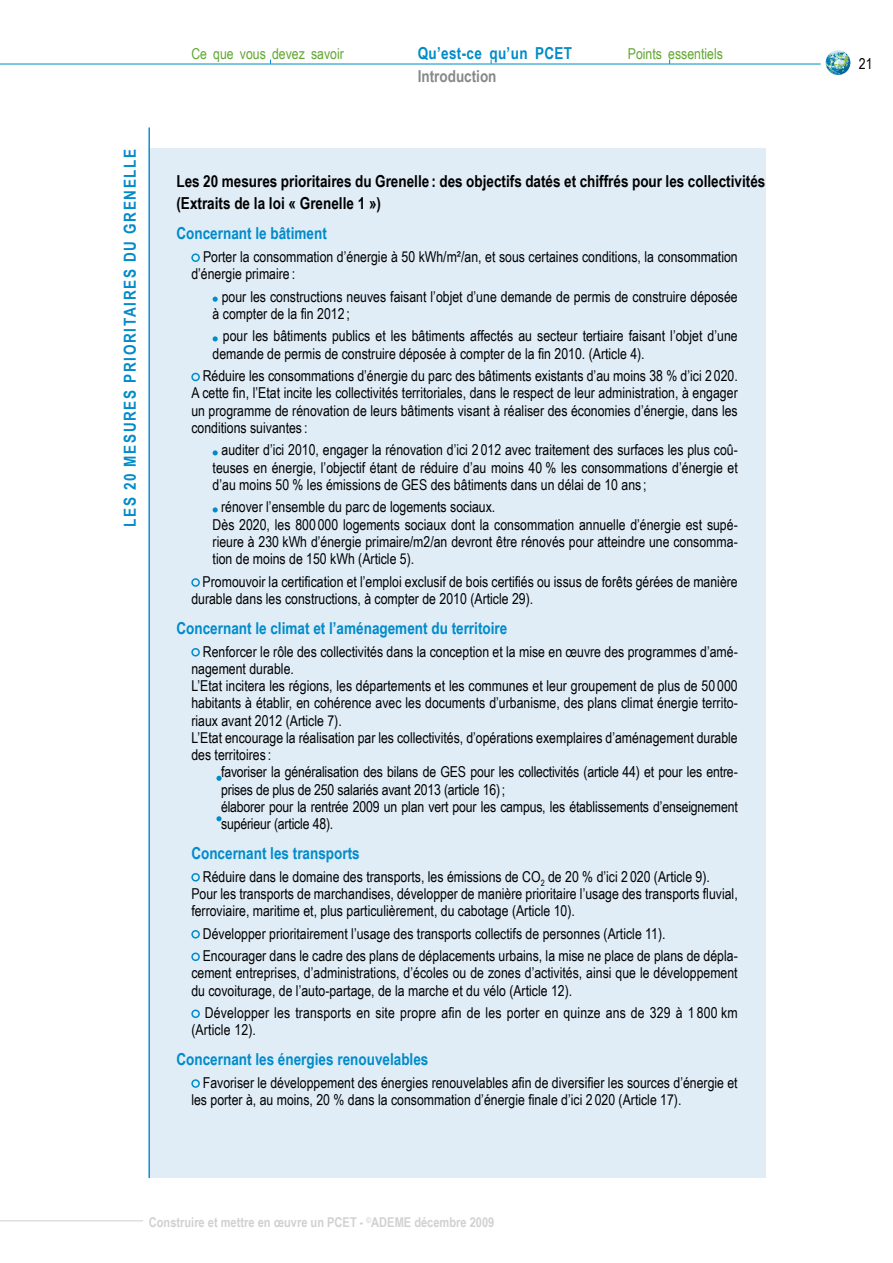
<style>
.page{position:relative;width:893px;height:1263px;background:#fff}
.page>*{position:absolute;margin:0;border:0;box-sizing:border-box;transform-origin:0 0}
.t1{font:700 16.5px "Arial Narrow";color:#008bca}
.t2{font:700 16.5px/22.5px "Arial Narrow";color:#000}
.t3{font:700 16.5px "Arial Narrow";letter-spacing:.1em;color:#008bca}
.t4{font:700 16.5px "Arial Narrow";letter-spacing:.02em;color:#008bca}
.t5{font:700 16.5px "Arial Narrow";color:#87888a}
.t6{font:15px/17.2px "Arial Narrow";color:#000}
.t7{font:15px "Arial Narrow";color:#61a62f}
.t8{font:700 13.5px "Arial Narrow";color:#d0d1d2}
</style>
<div class="page">
<div style="left:149px;top:149px;width:616px;height:1029px;background:#e0edf7"></div>
<hr style="left:149px;top:128px;width:1px;height:1050px;background:#008bca">
<svg style="left:825px;top:50px;width:26px;height:25px"></svg>
<hr style="left:0;top:1220px;width:143px;height:1px;background:#d0d1d2">
<hr style="left:0;top:64px;width:821px;height:1px;background:#008bca">
<div style="left:191px;top:253px;width:9px;height:9px;border:2px solid #008bca;border-radius:50%"></div>
<svg style="left:213px;top:297px;width:5px;height:5px"></svg>
<svg style="left:213px;top:336px;width:5px;height:5px"></svg>
<div style="left:191px;top:373px;width:9px;height:8px;border:2px solid #008bca;border-radius:50%"></div>
<svg style="left:213px;top:450px;width:5px;height:5px"></svg>
<svg style="left:213px;top:507px;width:5px;height:5px"></svg>
<div style="left:191px;top:578px;width:9px;height:9px;border:2px solid #008bca;border-radius:50%"></div>
<div style="left:191px;top:648px;width:9px;height:8px;border:2px solid #008bca;border-radius:50%"></div>
<div style="left:191px;top:873px;width:9px;height:8px;border:2px solid #008bca;border-radius:50%"></div>
<div style="left:191px;top:930px;width:9px;height:8px;border:2px solid #008bca;border-radius:50%"></div>
<div style="left:191px;top:952px;width:9px;height:9px;border:2px solid #008bca;border-radius:50%"></div>
<div style="left:191px;top:1009px;width:9px;height:9px;border:2px solid #008bca;border-radius:50%"></div>
<div style="left:191px;top:1079px;width:9px;height:9px;border:2px solid #008bca;border-radius:50%"></div>
<svg style="left:216px;top:776px;width:6px;height:5px"></svg>
<svg style="left:216px;top:816px;width:6px;height:5px"></svg>
<p class="t3" style="left:117px;top:527px;width:380px;rotate:-90deg">LES 20 MESURES PRIORITAIRES DU GRENELLE</p>
<p class="t7" style="left:191px;top:42px;width:154px">Ce que vous devez savoir</p>
<p class="t4" style="left:418px;top:40px;width:156px">Qu’est-ce qu’un PCET</p>
<p class="t7" style="left:628px;top:42px;width:97px">Points essentiels</p>
<p class="t5" style="left:418px;top:64px;width:80px">Introduction</p>
<p class="t2" style="left:176px;top:169px;width:590px">Les 20 mesures prioritaires du Grenelle : des objectifs datés et chiffrés pour les collectivités (Extraits de la loi « Grenelle 1 »)</p>
<p class="t1" style="left:176px;top:221px;width:152px">Concernant le bâtiment</p>
<p class="t6" style="left:191px;top:247px;width:548px;text-indent:12px">Porter la consommation d’énergie à 50 kWh/m²/an, et sous certaines conditions, la consommation d’énergie primaire:</p>
<p class="t6" style="left:213px;top:287px;width:527px;text-indent:9px">pour les constructions neuves faisant l’objet d’une demande de permis de construire déposée à compter de la fin 2012;</p>
<p class="t6" style="left:213px;top:327px;width:527px;text-indent:10px">pour les bâtiments publics et les bâtiments affectés au secteur tertiaire faisant l’objet d’une demande de permis de construire déposée à compter de la fin 2010. (Article 4).</p>
<p class="t6" style="left:191px;top:367px;width:548px;text-align:justify;text-indent:11px">Réduire les consommations d’énergie du parc des bâtiments existants d’au moins 38 % d’ici 2 020.<br>A cette fin, l’Etat incite les collectivités territoriales, dans le respect de leur administration, à engager un programme de rénovation de leurs bâtiments visant à réaliser des économies d’énergie, dans les conditions suivantes:</p>
<p class="t6" style="left:213px;top:441px;width:527px;text-align:justify;text-indent:9px">auditer d’ici 2010, engager la rénovation d’ici 2 012 avec traitement des surfaces les plus coû&shy;teuses en énergie, l’objectif étant de réduire d’au moins 40 % les consommations d’énergie et d’au moins 50 % les émissions de GES des bâtiments dans un délai de 10 ans;</p>
<p class="t6" style="left:213px;top:498px;width:527px;text-indent:9px">rénover l’ensemble du parc de logements sociaux.<br>Dès 2020, les 800 000 logements sociaux dont la consommation annuelle d’énergie est supé&shy;rieure à 230 kWh d’énergie primaire/m2/an devront être rénovés pour atteindre une consomma&shy;tion de moins de 150 kWh (Article 5).</p>
<p class="t6" style="left:191px;top:572px;width:548px;text-indent:11px">Promouvoir la certification et l’emploi exclusif de bois certifiés ou issus de forêts gérées de manière durable dans les constructions, à compter de 2010 (Article 29).</p>
<p class="t1" style="left:176px;top:616px;width:332px">Concernant le climat et l’aménagement du territoire</p>
<p class="t6" style="left:191px;top:642px;width:548px;text-indent:12px">Renforcer le rôle des collectivités dans la conception et la mise en œuvre des programmes d’amé&shy;nagement durable.<br>L’Etat incitera les régions, les départements et les communes et leur groupement de plus de 50 000 habitants à établir, en cohérence avec les documents d’urbanisme, des plans climat énergie territo&shy;riaux avant 2012 (Article 7).<br>L’Etat encourage la réalisation par les collectivités, d’opérations exemplaires d’aménagement durable des territoires:</p>
<p class="t6" style="left:221px;top:763px;width:518px">favoriser la généralisation des bilans de GES pour les collectivités (article 44) et pour les entre&shy;prises de plus de 250 salariés avant 2013 (article 16);<br>élaborer pour la rentrée 2009 un plan vert pour les campus, les établissements d’enseignement supérieur (article 48).</p>
<p class="t1" style="left:191px;top:841px;width:170px">Concernant les transports</p>
<p class="t6" style="left:191px;top:867px;width:548px;text-indent:12px">Réduire dans le domaine des transports, les émissions de CO<sub>2</sub> de 20 % d’ici 2 020 (Article 9).<br>Pour les transports de marchandises, développer de manière prioritaire l’usage des transports fluvial, ferroviaire, maritime et, plus particulièrement, du cabotage (Article 10).</p>
<p class="t6" style="left:203px;top:921px;width:537px;line-height:22.5px">Développer prioritairement l’usage des transports collectifs de personnes (Article 11).<br>Encourager dans le cadre des plans de déplacements urbains, la mise ne place de plans de dépla-</p>
<p class="t6" style="left:191px;top:964px;width:548px">cement entreprises, d’administrations, d’écoles ou de zones d’activités, ainsi que le développement du covoiturage, de l’auto-partage, de la marche et du vélo (Article 12).</p>
<p class="t6" style="left:191px;top:1003px;width:548px;text-indent:14px">Développer les transports en site propre afin de les porter en quinze ans de 329 à 1 800 km (Article 12).</p>
<p class="t1" style="left:176px;top:1047px;width:253px">Concernant les énergies renouvelables</p>
<p class="t6" style="left:191px;top:1073px;width:548px;text-indent:12px">Favoriser le développement des énergies renouvelables afin de diversifier les sources d’énergie et les porter à, au moins, 20 % dans la consommation d’énergie finale d’ici 2 020 (Article 17).</p>
<p class="t8" style="left:149px;top:1212px;width:347px">Construire et mettre en œuvre un PCET - <sup>©</sup>ADEME décembre 2009</p>
<p class="t6" style="left:859px;top:55px;width:15px">21</p>
</div>
